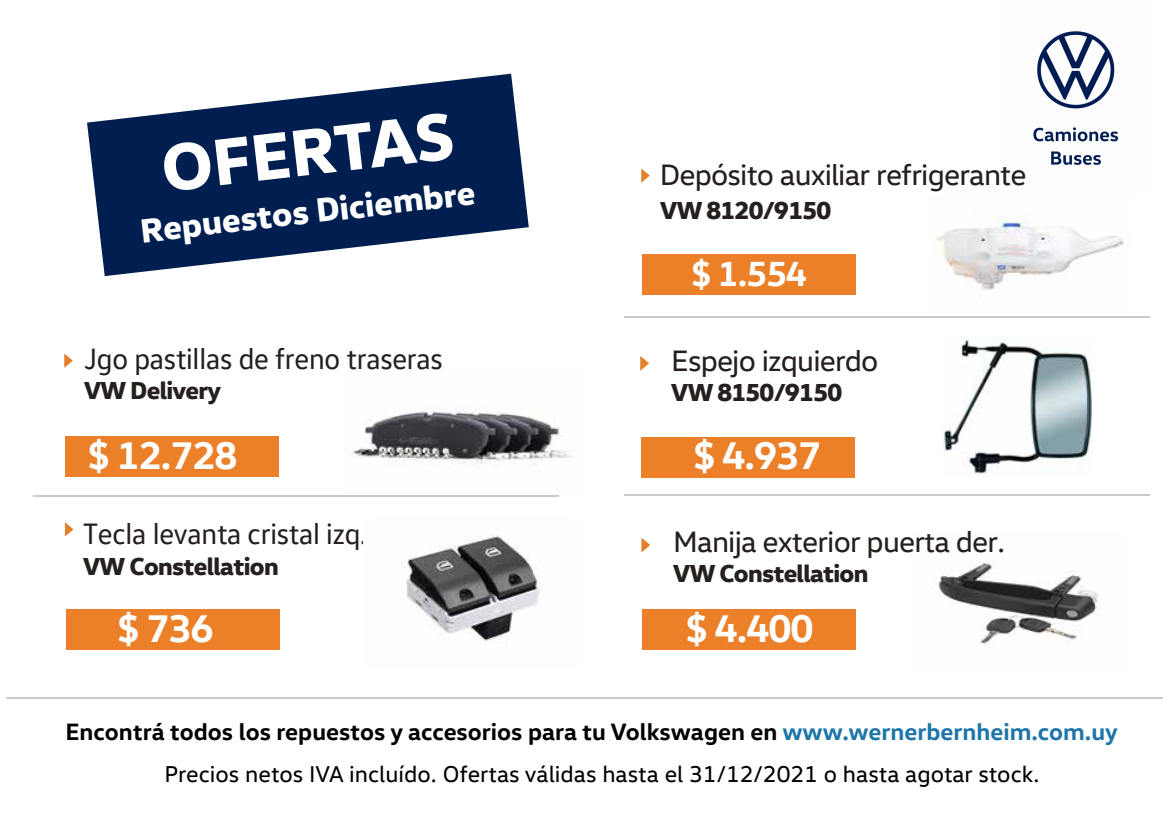
<style>
.page{position:relative;width:1163px;height:823px;background:#fff}
.page>*{position:absolute;margin:0;border:0;box-sizing:border-box;transform-origin:0 0}
.t1{font:800 66.95px "VW Head";color:#fff}
.t2{font:700 39.1px "VW Head";letter-spacing:-.03em;color:#fff}
.t3{font:700 35.45px "VW Head";color:#fff}
.t4{font:800 34.3px "VW Head";color:#fff}
.t5{font:30px "VW Head";letter-spacing:-.03em;color:#251f1e}
.t6{font:30px "VW Text";letter-spacing:-.03em;color:#251f1e}
.t7{font:800 25px "VW Head";letter-spacing:-.03em;color:#251f1e}
.t8{font:700 24px "VW Head";color:#000}
.t9{font:23.3px "VW Head";color:#000}
.s1{color:#1d75aa}
</style>
<div class="page">
<img style="left:938px;top:562px;width:163px;height:83px">
<img style="left:345px;top:408px;width:229px;height:88px">
<img style="left:1033px;top:31px;width:86px;height:134px">
<svg style="left:87px;top:74px;width:441px;height:202px;fill:#001e50"></svg>
<hr style="left:7px;top:697px;width:1155px;height:1px;background:#cbcbcb">
<hr style="left:33px;top:494px;width:525px;height:2px;background:#cbcbcb">
<div style="left:65px;top:436px;width:213px;height:40px;background:#ec8029"></div>
<div style="left:66px;top:609px;width:213px;height:40px;background:#ec8029"></div>
<div style="left:641px;top:254px;width:214px;height:40px;background:#ec8029"></div>
<div style="left:641px;top:437px;width:213px;height:40px;background:#ec8029"></div>
<svg style="left:640px;top:356px;width:9px;height:14px"></svg>
<svg style="left:641px;top:537px;width:9px;height:15px"></svg>
<div style="left:642px;top:609px;width:213px;height:40px;background:#ec8029"></div>
<svg style="left:65px;top:522px;width:9px;height:14px"></svg>
<svg style="left:641px;top:168px;width:8px;height:14px"></svg>
<svg style="left:64px;top:353px;width:9px;height:14px"></svg>
<hr style="left:624px;top:494px;width:525px;height:1px;background:#cbcbcb">
<hr style="left:624px;top:316px;width:525px;height:1px;background:#cbcbcb">
<img style="left:936px;top:216px;width:188px;height:74px">
<img style="left:404px;top:535px;width:136px;height:108px">
<img style="left:943px;top:337px;width:149px;height:137px">
<h1 class="t1" style="left:156px;top:125px;width:295px;rotate:-7deg">OFERTAS</h1>
<h3 class="t4" style="left:138px;top:209px;width:338px;rotate:-7deg">Repuestos Diciembre</h3>
<p class="t6" style="left:84px;top:339px;width:360px">Jgo pastillas de freno traseras</p>
<p class="t7" style="left:84px;top:373px;width:138px">VW Delivery</p>
<h2 class="t2" style="left:87px;top:429px;width:152px">$ 12.728</h2>
<p class="t6" style="left:83px;top:514px;width:286px">Tecla levanta cristal izq.</p>
<p class="t7" style="left:83px;top:549px;width:197px">VW Constellation</p>
<h2 class="t2" style="left:117px;top:602px;width:98px">$ 736</h2>
<p class="t5" style="left:659px;top:156px;width:368px">Depósito auxiliar refrigerante</p>
<p class="t7" style="left:660px;top:193px;width:172px">VW 8120/9150</p>
<h3 class="t3" style="left:690px;top:250px;width:118px">$ 1.554</h3>
<p class="t5" style="left:671px;top:341px;width:209px">Espejo izquierdo</p>
<p class="t7" style="left:671px;top:375px;width:172px">VW 8150/9150</p>
<h2 class="t2" style="left:692px;top:429px;width:130px">$ 4.937</h2>
<p class="t5" style="left:673px;top:523px;width:333px">Manija exterior puerta der.</p>
<p class="t7" style="left:673px;top:556px;width:197px">VW Constellation</p>
<h2 class="t2" style="left:685px;top:602px;width:130px">$ 4.400</h2>
<p class="t8" style="left:65px;top:716px;width:1053px">Encontrá todos los repuestos y accesorios para tu Volkswagen en <span class="s1">www.wernerbernheim.com.uy</span></p>
<p class="t9" style="left:164px;top:759px;width:876px">Precios netos IVA incluído. Ofertas válidas hasta el 31/12/2021 o hasta agotar stock.</p>
</div>
